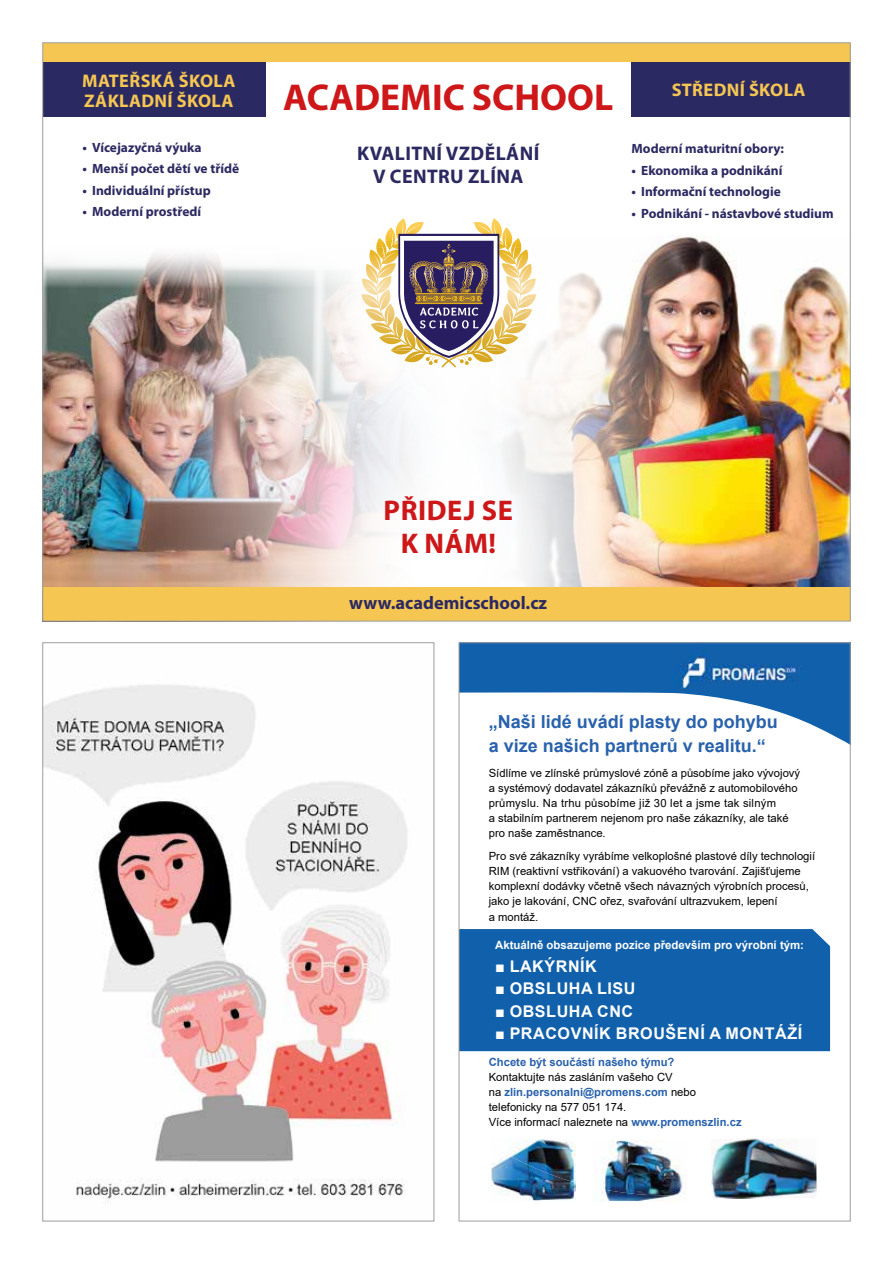
<style>
.page{position:relative;width:893px;height:1263px;background:#fff}
.page>*{position:absolute;margin:0;border:0;box-sizing:border-box;transform-origin:0 0}
.t1{font:700 37.5px "Myriad Pro";color:#cd1719}
.t2{font:700 28.5px/33px "Myriad Pro";letter-spacing:.02em;color:#cd1719;text-align:center}
.t3{font:700 19.8px/22.5px "Myriad Pro";letter-spacing:.02em;color:#2b2961;text-align:center}
.t4{font:700 18.3px/19.2px "Myriad Pro";letter-spacing:.02em;color:#f6c652}
.t5{font:700 18.3px "Myriad Pro";letter-spacing:.01em;color:#2b2961}
.t6{font:700 18px/24px "Arial";color:#2861ac}
.t7{font:700 16.05px "Arial";letter-spacing:.035em;color:#fff}
.t8{font:700 13.5px "Myriad Pro";color:#2b2961}
.t9{font:700 11.4px "Arial";color:#fff}
.t10{font:11.25px/15px "Arial";color:#000}
.t11{font:700 11.25px "Arial";color:#2861ac}
.s1{font-weight:700;color:#2861ac}
</style>
<div class="page">
<svg style="left:461px;top:644px;width:387px;height:100px"></svg>
<div style="left:461px;top:929px;width:369px;height:122px;background:#1160ab"></div>
<img style="left:673px;top:647px;width:130px;height:44px">
<img style="left:490px;top:1138px;width:327px;height:64px">
<img style="left:45px;top:685px;width:363px;height:519px">
<img style="left:45px;top:253px;width:240px;height:334px">
<img style="left:615px;top:236px;width:233px;height:351px">
<svg style="left:261px;top:371px;width:371px;height:216px"></svg>
<svg style="left:265px;top:101px;width:370px;height:371px"></svg>
<div style="left:43px;top:62px;width:223px;height:54px;background:#2b2961"></div>
<div style="left:631px;top:62px;width:219px;height:54px;background:#2b2961"></div>
<div style="left:43px;top:587px;width:807px;height:34px;background:#f6c652"></div>
<img style="left:376px;top:218px;width:145px;height:30px">
<img style="left:366px;top:248px;width:166px;height:40px">
<img style="left:377px;top:288px;width:159px;height:62px">
<img style="left:405px;top:350px;width:102px;height:18px">
<svg style="left:397px;top:234px;width:103px;height:124px;background:#7c6b79"></svg>
<div style="left:43px;top:43px;width:807px;height:19px;background:#f6c652"></div>
<h3 class="t4" style="left:82px;top:71px;width:155px">mateřská škola základní škola</h3>
<p class="t8" style="left:83px;top:139px;width:121px">• vícejazyčná výuka</p>
<p class="t8" style="left:83px;top:160px;width:158px">• menší počet dětí ve třídě</p>
<p class="t8" style="left:83px;top:182px;width:130px">• individuální přístup</p>
<p class="t8" style="left:83px;top:203px;width:120px">• moderní prostředí</p>
<h1 class="t1" style="left:283px;top:73px;width:331px">academic school</h1>
<h3 class="t3" style="left:357px;top:141px;width:184px">kvalitní vzdělání v centru zlína</h3>
<h3 class="t4" style="left:672px;top:79px;width:135px">střední škola</h3>
<p class="t8" style="left:632px;top:140px;width:154px">moderní maturitní obory:</p>
<p class="t8" style="left:632px;top:161px;width:153px">• ekonomika a podnikání</p>
<p class="t8" style="left:632px;top:183px;width:151px">• informační technologie</p>
<p class="t8" style="left:632px;top:204px;width:204px">• Podnikání - nástavbové studium</p>
<h2 class="t2" style="left:384px;top:493px;width:131px">PřideJ se k nám!</h2>
<h3 class="t5" style="left:349px;top:591px;width:199px">www.academicschool.cz</h3>
<h3 class="t6" style="left:489px;top:710px;width:291px">„Naši lidé uvádí plasty do pohybu a vize našich partnerů v realitu.“</h3>
<p class="t10" style="left:489px;top:766px;width:313px">Sídlíme ve zlínské průmyslové zóně a působíme jako vývojový a systémový dodavatel zákazníků převážně z automobilového průmyslu. Na trhu působíme již 30 let a jsme tak silným<br>a stabilním partnerem nejenom pro naše zákazníky, ale také pro naše zaměstnance.</p>
<p class="t10" style="left:489px;top:848px;width:328px">Pro své zákazníky vyrábíme velkoplošné plastové díly technologií RIM (reaktivní vstřikování) a vakuového tvarování. Zajišťujeme komplexní dodávky včetně všech návazných výrobních procesů, jako je lakování, CNC ořez, svařování ultrazvukem, lepení</p>
<p class="t10" style="left:489px;top:910px;width:51px">a montáž.</p>
<p class="t9" style="left:495px;top:937px;width:310px">Aktuálně obsazujeme pozice především pro výrobní tým:</p>
<h3 class="t7" style="left:495px;top:955px;width:103px">■ LAKÝRNÍK</h3>
<h3 class="t7" style="left:495px;top:977px;width:142px">■ OBSLUHA LISU</h3>
<h3 class="t7" style="left:495px;top:1000px;width:140px">■ OBSLUHA CNC</h3>
<h3 class="t7" style="left:495px;top:1022px;width:309px">■ PRACOVNÍK BROUŠENÍ A MONTÁŽÍ</h3>
<p class="t11" style="left:489px;top:1054px;width:187px">Chcete být součástí našeho týmu?</p>
<p class="t10" style="left:489px;top:1070px;width:254px">Kontaktujte nás zasláním vašeho CV<br>na <span class="s1">zlin.personalni@promens.com</span> nebo telefonicky na 577 051 174.<br>Více informací naleznete na <span class="s1">www.promenszlin.cz</span></p>
</div>
